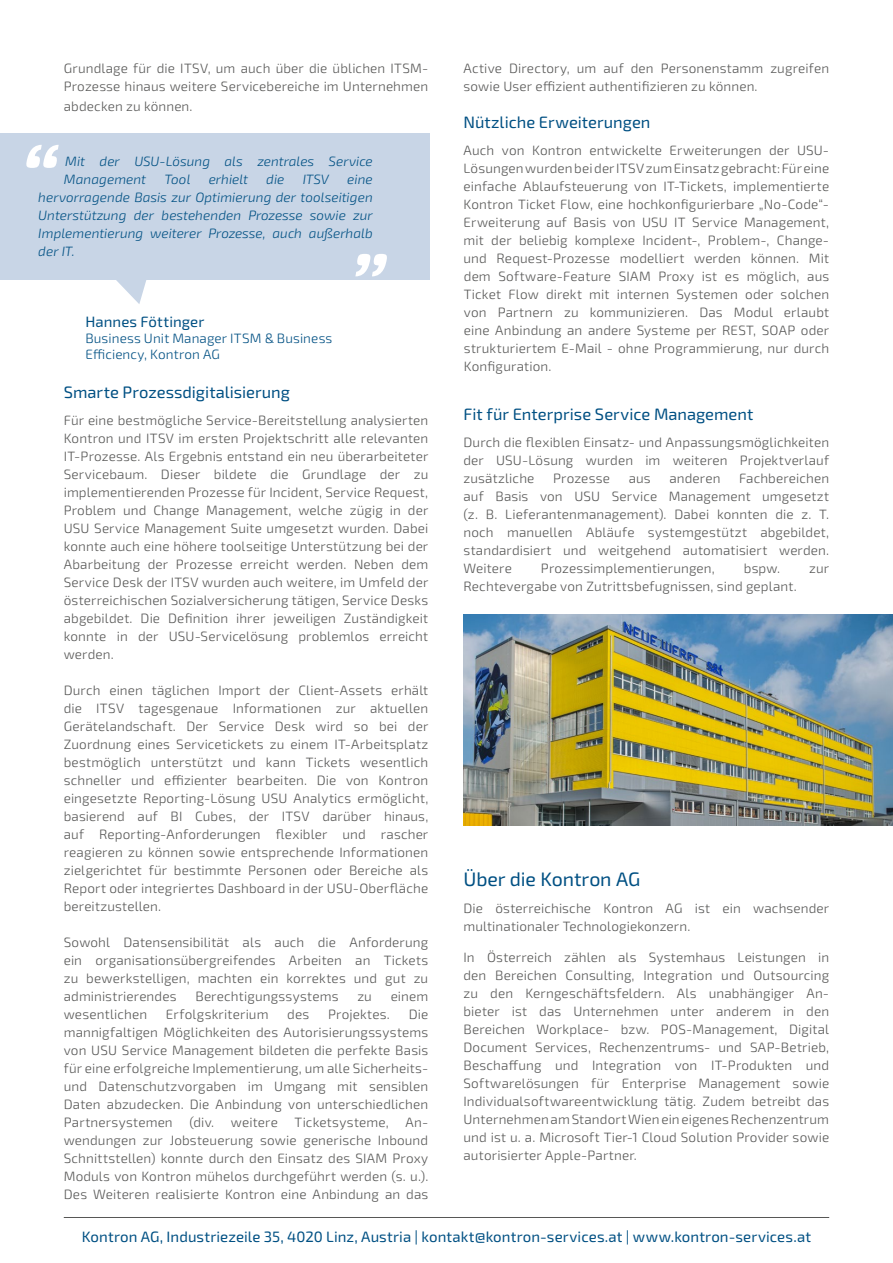
<style>
.page{position:relative;width:893px;height:1263px;background:#fff}
.page>*{position:absolute;margin:0;border:0;box-sizing:border-box;transform-origin:0 0}
.t1{font:19.5px "Sn T";letter-spacing:-.005em;color:#005083}
.t2{font:16.5px "Sn T";color:#005083}
.t3{font:15px "Sn T";letter-spacing:.005em;color:#005083}
.t4{font:300 13.5px/18px "Sn T";letter-spacing:.01em;color:#575756;text-align:justify}
.t5{font:italic 300 13.5px/18px "Sn T";letter-spacing:.005em;color:#005083}
.t6{font:300 13.5px/16.2px "Sn T";letter-spacing:.01em;color:#005083}
</style>
<div class="page">
<div style="left:0;top:133px;width:429px;height:146px;background:#c8d5e6"></div>
<svg style="left:115px;top:279px;width:32px;height:25px"></svg>
<svg style="left:26px;top:145px;width:33px;height:23px"></svg>
<svg style="left:355px;top:254px;width:32px;height:22px"></svg>
<hr style="left:64px;top:1217px;width:765px;height:1px;background:#575756">
<img style="left:464px;top:614px;width:429px;height:211px">
<p class="t4" style="left:64px;top:60px;width:366px">Grundlage für die ITSV, um auch über die üblichen ITSM-<br>Prozesse hinaus weitere Servicebereiche im Unternehmen</p>
<p class="t4" style="left:64px;top:98px;width:130px">abdecken zu können.</p>
<p class="t5" style="left:64px;top:152px;width:311px">Mit der USU-Lösung als zentrales Service<br>Management</p>
<p class="t5" style="left:164px;top:170px;width:28px">Tool</p>
<p class="t5" style="left:209px;top:170px;width:41px">erhielt</p>
<p class="t5" style="left:266px;top:170px;width:20px">die</p>
<p class="t5" style="left:303px;top:170px;width:28px">ITSV</p>
<p class="t5" style="left:38px;top:170px;width:336px;text-align:justify;text-indent:309px">eine hervorragende Basis zur Optimierung der toolseitigen Unterstützung der bestehenden Prozesse sowie zur Implementierung weiterer Prozesse, auch außerhalb der IT.</p>
<p class="t3" style="left:85px;top:313px;width:120px">Hannes Föttinger</p>
<p class="t6" style="left:85px;top:331px;width:249px">Business Unit Manager ITSM &amp; Business<br>Efficiency, Kontron AG</p>
<p class="t2" style="left:64px;top:383px;width:228px">Smarte Prozessdigitalisierung</p>
<p class="t4" style="left:64px;top:411px;width:366px">Für eine bestmögliche Service-Bereitstellung analysierten Kontron und ITSV im ersten Projektschritt alle relevanten IT-Prozesse. Als Ergebnis entstand ein neu überarbeiteter Servicebaum. Dieser bildete die Grundlage der zu implementierenden Prozesse für Incident, Service Request, Problem und Change Management, welche zügig in der USU Service Management Suite umgesetzt wurden. Dabei konnte auch eine höhere toolseitige Unterstützung bei der Abarbeitung der Prozesse erreicht werden. Neben dem Service Desk der ITSV wurden auch weitere, im Umfeld der österreichischen Sozialversicherung tätigen, Service Desks abgebildet. Die Definition ihrer jeweiligen Zuständigkeit konnte in der USU-Servicelösung problemlos erreicht werden.</p>
<p class="t4" style="left:64px;top:681px;width:366px">Durch einen täglichen Import der Client-Assets erhält die ITSV tagesgenaue Informationen zur aktuellen Gerätelandschaft. Der Service Desk wird so bei der Zuordnung eines Servicetickets zu einem IT-Arbeitsplatz bestmöglich unterstützt und kann Tickets wesentlich schneller und effizienter bearbeiten. Die von Kontron eingesetzte Reporting-Lösung USU Analytics ermöglicht, basierend auf BI Cubes, der ITSV darüber hinaus, auf Reporting-Anforderungen flexibler und rascher reagieren zu können sowie entsprechende Informationen zielgerichtet für bestimmte Personen oder Bereiche als Report oder integriertes Dashboard in der USU-Oberfläche bereitzustellen.</p>
<p class="t4" style="left:64px;top:933px;width:366px">Sowohl Datensensibilität als auch die Anforderung ein organisationsübergreifendes Arbeiten an Tickets zu bewerkstelligen, machten ein korrektes und gut zu administrierendes</p>
<p class="t4" style="left:195px;top:987px;width:145px">Berechtigungssystems</p>
<p class="t4" style="left:357px;top:987px;width:16px">zu</p>
<p class="t4" style="left:391px;top:987px;width:39px">einem</p>
<p class="t4" style="left:64px;top:1005px;width:85px">wesentlichen</p>
<p class="t4" style="left:166px;top:1005px;width:104px">Erfolgskriterium</p>
<p class="t4" style="left:287px;top:1005px;width:24px">des</p>
<p class="t4" style="left:328px;top:1005px;width:63px">Projektes.</p>
<p class="t4" style="left:64px;top:1005px;width:366px;text-indent:345px">Die mannigfaltigen Möglichkeiten des Autorisierungssystems von USU Service Management bildeten die perfekte Basis für eine erfolgreiche Implementierung, um alle Sicherheits&shy;und Datenschutzvorgaben im Umgang mit sensiblen Daten abzudecken. Die Anbindung von unterschiedlichen Partnersystemen (div. weitere Ticketsysteme, An&shy;wendungen zur Jobsteuerung sowie generische Inbound Schnittstellen) konnte durch den Einsatz des SIAM Proxy Moduls von Kontron mühelos durchgeführt werden (s. u.).<br>Des Weiteren realisierte Kontron eine Anbindung an das</p>
<p class="t4" style="left:463px;top:60px;width:367px">Active Directory, um auf den Personenstamm zugreifen sowie User effizient authentifizieren zu können.</p>
<p class="t2" style="left:463px;top:113px;width:188px">Nützliche Erweiterungen</p>
<p class="t4" style="left:463px;top:141px;width:367px">Auch von Kontron entwickelte Erweiterungen der USU-Lösungen wurden bei der ITSV zum Einsatz gebracht: Für eine einfache Ablaufsteuerung von IT-Tickets, implementierte Kontron Ticket Flow, eine hochkonfigurierbare „No-Code“- Erweiterung auf Basis von USU IT Service Management, mit der beliebig komplexe Incident-, Problem-, Change&shy;und Request-Prozesse modelliert werden können. Mit dem Software-Feature SIAM Proxy ist es möglich, aus Ticket Flow direkt mit internen Systemen oder solchen von Partnern zu kommunizieren. Das Modul erlaubt eine Anbindung an andere Systeme per REST, SOAP oder strukturiertem E-Mail - ohne Programmierung, nur durch Konfiguration.</p>
<p class="t2" style="left:463px;top:405px;width:291px">Fit für Enterprise Service Management</p>
<p class="t4" style="left:463px;top:433px;width:367px">Durch die flexiblen Einsatz- und Anpassungsmöglichkeiten der USU-Lösung wurden im weiteren Projektverlauf zusätzliche</p>
<p class="t4" style="left:463px;top:469px;width:367px;text-indent:276px">Fachbereichen auf Basis von USU Service Management umgesetzt (z. B. Lieferantenmanagement). Dabei konnten die z. T. noch manuellen Abläufe systemgestützt abgebildet, standardisiert und weitgehend automatisiert werden.<br>Weitere</p>
<p class="t4" style="left:553px;top:469px;width:58px">Prozesse</p>
<p class="t4" style="left:629px;top:469px;width:23px">aus</p>
<p class="t4" style="left:669px;top:469px;width:53px">anderen</p>
<p class="t4" style="left:541px;top:559px;width:175px">Prozessimplementierungen,</p>
<p class="t4" style="left:744px;top:559px;width:38px">bspw.</p>
<p class="t4" style="left:809px;top:559px;width:21px">zur</p>
<p class="t4" style="left:463px;top:577px;width:335px">Rechtevergabe von Zutrittsbefugnissen, sind geplant.</p>
<h1 class="t1" style="left:463px;top:868px;width:178px">Über die Kontron AG</h1>
<p class="t4" style="left:463px;top:899px;width:367px">Die österreichische Kontron AG ist ein wachsender multinationaler Technologiekonzern.</p>
<p class="t4" style="left:463px;top:948px;width:367px">In Österreich zählen als Systemhaus Leistungen in den Bereichen Consulting, Integration und Outsourcing zu den Kerngeschäftsfeldern. Als unabhängiger An&shy;bieter ist das Unternehmen unter anderem in den Bereichen Workplace- bzw. POS-Management, Digital Document Services, Rechenzentrums- und SAP-Betrieb, Beschaffung und Integration von IT-Produkten und Softwarelösungen für Enterprise Management sowie Individualsoftwareentwicklung tätig. Zudem betreibt das Unternehmen am Standort Wien ein eigenes Rechenzentrum und ist u. a. Microsoft Tier-1 Cloud Solution Provider sowie autorisierter Apple-Partner.</p>
<p class="t3" style="left:82px;top:1228px;width:731px">Kontron AG, Industriezeile 35, 4020 Linz, Austria | kontakt@kontron-services.at | www.kontron-services.at</p>
</div>
